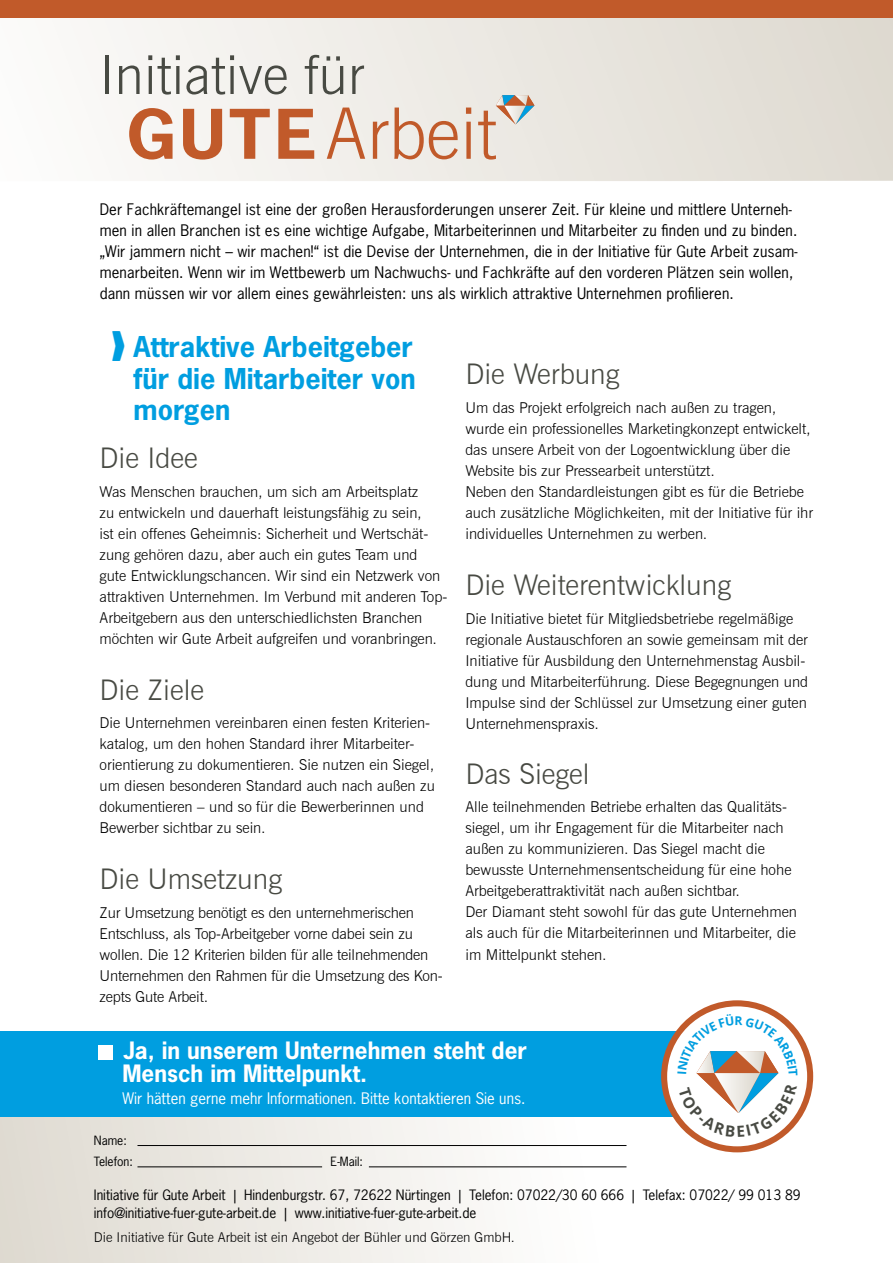
<style>
.page{position:relative;width:893px;height:1263px;background:#fff}
.page>*{position:absolute;margin:0;border:0;box-sizing:border-box;transform-origin:0 0}
.t1{font:300 70.95px "News Gothic BT";color:#c15a2a}
.t2{font:300 53.55px "News Gothic BT";color:#484a43}
.t3{font:300 28.5px "News Gothic BT";color:#484a43}
.t4{font:700 27px/31.5px "News Gothic Std";color:#009ee0;text-align:justify}
.t5{font:700 22.5px/22.5px "News Gothic Std";color:#fff}
.t6{font:300 15px/21.1px "News Gothic BT";color:#000}
.t7{font:15px/21px "News Gothic Std";letter-spacing:.01em;color:#000}
.t8{font:15px "News Gothic Std";color:#fff}
.t9{font:13.5px/17.2px "News Gothic Std";color:#000}
.t10{font:300 13.5px "News Gothic BT";color:#000}
.t11{font:12px/21px "News Gothic Std";color:#000}
.s1{font-family:"News Gothic Std";font-weight:700;font-size:64.2px}
</style>
<div class="page">
<div style="left:0;top:1117px;width:716px;height:146px;background:linear-gradient(to right,#dfdad1,#fff)"></div>
<div style="left:0;top:1032px;width:689px;height:85px;background:#009ee0"></div>
<hr style="left:137px;top:1145px;width:489px;height:1px;background:#000">
<hr style="left:137px;top:1166px;width:185px;height:1px;background:#000">
<div style="left:98px;top:1046px;width:14px;height:14px;background:#fff"></div>
<svg style="left:86px;top:18px;width:807px;height:163px"></svg>
<div style="left:0;top:0;width:893px;height:18px;background:#c15a2a"></div>
<svg style="left:496px;top:95px;width:38px;height:29px"></svg>
<hr style="left:369px;top:1166px;width:257px;height:1px;background:#000">
<svg style="left:661px;top:1000px;width:152px;height:152px"></svg>
<h2 class="t2" style="left:100px;top:43px;width:266px">Initiative für</h2>
<h1 class="t1" style="left:126px;top:91px;width:372px"><span class="s1">GUTE</span>Arbeit</h1>
<p class="t7" style="left:100px;top:198px;width:699px">Der Fachkräftemangel ist eine der großen Herausforderungen unserer Zeit. Für kleine und mittlere Unterneh&shy;men in allen Branchen ist es eine wichtige Aufgabe, Mitarbeiterinnen und Mitarbeiter zu finden und zu binden. „Wir jammern nicht – wir machen!“ ist die Devise der Unternehmen, die in der Initiative für Gute Arbeit zusam&shy;menarbeiten. Wenn wir im Wettbewerb um Nachwuchs- und Fachkräfte auf den vorderen Plätzen sein wollen, dann müssen wir vor allem eines gewährleisten: uns als wirklich attraktive Unternehmen profilieren.</p>
<h3 class="t4" style="left:134px;top:331px;width:284px">Attraktive Arbeitgeber für die Mitarbeiter von morgen</h3>
<h3 class="t3" style="left:100px;top:441px;width:100px">Die Idee</h3>
<p class="t6" style="left:100px;top:480px;width:349px">Was Menschen brauchen, um sich am Arbeitsplatz<br>zu entwickeln und dauerhaft leistungsfähig zu sein,<br>ist ein offenes Geheimnis: Sicherheit und Wertschät&shy;zung gehören dazu, aber auch ein gutes Team und gute Entwicklungschancen. Wir sind ein Netzwerk von attraktiven Unternehmen. Im Verbund mit anderen Top-Arbeitgebern aus den unterschiedlichsten Branchen möchten wir Gute Arbeit aufgreifen und voranbringen.</p>
<h3 class="t3" style="left:100px;top:673px;width:106px">Die Ziele</h3>
<p class="t6" style="left:100px;top:712px;width:337px">Die Unternehmen vereinbaren einen festen Kriterien&shy;katalog, um den hohen Standard ihrer Mitarbeiter&shy;orientierung zu dokumentieren. Sie nutzen ein Siegel, um diesen besonderen Standard auch nach außen zu dokumentieren – und so für die Bewerberinnen und Bewerber sichtbar zu sein.</p>
<h3 class="t3" style="left:100px;top:862px;width:184px">Die Umsetzung</h3>
<p class="t6" style="left:100px;top:902px;width:345px">Zur Umsetzung benötigt es den unternehmerischen Entschluss, als Top-Arbeitgeber vorne dabei sein zu wollen. Die 12 Kriterien bilden für alle teilnehmenden Unternehmen den Rahmen für die Umsetzung des Kon&shy;zepts Gute Arbeit.</p>
<h3 class="t3" style="left:465px;top:357px;width:156px">Die Werbung</h3>
<p class="t6" style="left:465px;top:397px;width:349px">Um das Projekt erfolgreich nach außen zu tragen, wurde ein professionelles Marketingkonzept entwickelt, das unsere Arbeit von der Logoentwicklung über die Website bis zur Pressearbeit unterstützt.<br>Neben den Standardleistungen gibt es für die Betriebe auch zusätzliche Möglichkeiten, mit der Initiative für ihr individuelles Unternehmen zu werben.</p>
<h3 class="t3" style="left:465px;top:568px;width:267px">Die Weiterentwicklung</h3>
<p class="t6" style="left:465px;top:608px;width:344px">Die Initiative bietet für Mitgliedsbetriebe regelmäßige regionale Austauschforen an sowie gemeinsam mit der Initiative für Ausbildung den Unternehmenstag Ausbil&shy;dung und Mitarbeiterführung. Diese Begegnungen und Impulse sind der Schlüssel zur Umsetzung einer guten Unternehmenspraxis.</p>
<h3 class="t3" style="left:465px;top:756px;width:126px">Das Siegel</h3>
<p class="t6" style="left:465px;top:796px;width:333px">Alle teilnehmenden Betriebe erhalten das Qualitäts&shy;siegel, um ihr Engagement für die Mitarbeiter nach außen zu kommunizieren. Das Siegel macht die bewusste Unternehmensentscheidung für eine hohe Arbeitgeberattraktivität nach außen sichtbar.<br>Der Diamant steht sowohl für das gute Unternehmen als auch für die Mitarbeiterinnen und Mitarbeiter, die im Mittelpunkt stehen.</p>
<h3 class="t5" style="left:122px;top:1039px;width:406px">Ja, in unserem Unternehmen steht der<br>Mensch im Mittelpunkt.</h3>
<p class="t8" style="left:122px;top:1089px;width:405px">Wir hätten gerne mehr Informationen. Bitte kontaktieren Sie uns.</p>
<p class="t11" style="left:94px;top:1129px;width:41px">Name:<br>Telefon:</p>
<p class="t11" style="left:331px;top:1150px;width:34px">E-Mail:</p>
<p class="t9" style="left:94px;top:1186px;width:708px">Initiative für Gute Arbeit | Hindenburgstr. 67, 72622 Nürtingen | Telefon: 07022/30 60 666 | Telefax: 07022/ 99 013 89 info@initiative-fuer-gute-arbeit.de | www.initiative-fuer-gute-arbeit.de</p>
<p class="t10" style="left:94px;top:1229px;width:422px">Die Initiative für Gute Arbeit ist ein Angebot der Bühler und Görzen GmbH.</p>
</div>
